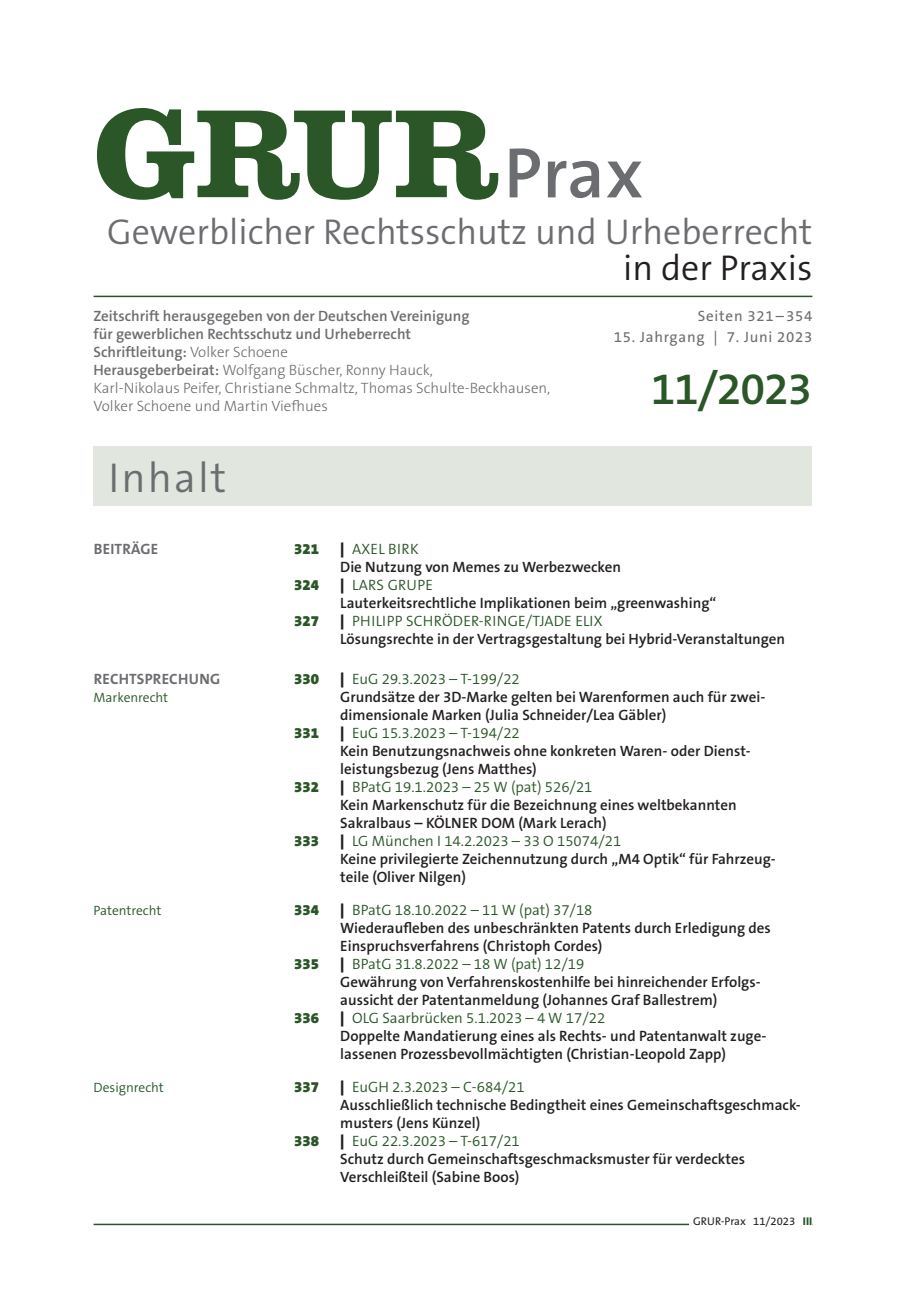
<style>
.page{position:relative;width:906px;height:1289px;background:#fff}
.page>*{position:absolute;margin:0;border:0;box-sizing:border-box;transform-origin:0 0}
.t1{font:700 130.5px "Clarendon LT Std";color:#2a5628}
.t2{font:600 72px "The Sans B W6";color:#6c6d70}
.t3{font:600 45px "The Sans B W6";letter-spacing:-.025em;color:#2a5628}
.t4{font:300 42px "The Sans B W4";letter-spacing:.05em;color:#6c6d70}
.t5{font:300 36px "The Sans B W4";color:#6c6d70}
.t6{font:300 36px "The Sans B W4";color:#231f20}
.t7{font:600 15px/18px "The Sans B W6";color:#231f20}
.t8{font:300 15px "The Sans B W4";color:#2a5628}
.t9{font:300 15px/18px "The Sans B W3";color:#6c6d70}
.t10{font:600 15px/18px "The Sans B W6";color:#6c6d70}
.t11{font:900 15px "The Sans B W9";color:#2a5628}
.t12{font:15px "The Sans B W5 Plain";letter-spacing:.05em;color:#6c6d70}
.t13{font:700 15px "The Sans B W7";letter-spacing:.015em;color:#6c6d70}
.t14{font:300 15px "The Sans B W4";letter-spacing:.02em;color:#2a5628}
.t15{font:300 13.5px "The Sans B W4";color:#2a5628}
.t16{font:11.25px "The Sans B W5 Plain";color:#231f20}
.s1{font-family:"The Sans B W3";font-weight:300}
.s2{font-family:"The Sans B W6";font-weight:600}
.s3{font-family:"The Sans B W9";font-weight:900;color:#231f20}
.s4{font-family:"The Sans B W8";font-weight:800;color:#2a5628}
</style>
<div class="page">
<hr style="left:94px;top:296px;width:718px;height:1px;background:#2a5628">
<div style="left:94px;top:446px;width:718px;height:60px;background:#e1e7de"></div>
<hr style="left:94px;top:1223px;width:718px;height:2px;background:#2a5628">
<div style="left:689px;top:1214px;width:123px;height:13px;background:#fff"></div>
<h1 class="t1" style="left:94px;top:74px;width:410px">GRUR</h1>
<h2 class="t2" style="left:504px;top:127px;width:141px">Prax</h2>
<h3 class="t5" style="left:107px;top:208px;width:707px">Gewerblicher Rechtsschutz und Urheberrecht</h3>
<h3 class="t6" style="left:623px;top:244px;width:191px">in der Praxis</h3>
<p class="t10" style="left:94px;top:306px;width:377px">Zeitschrift herausgegeben von der Deutschen Vereinigung für gewerblichen Rechtsschutz und Urheberrecht<br>Schriftleitung: <span class="s1">Volker Schoene</span></p>
<p class="t9" style="left:94px;top:360px;width:458px"><span class="s2">Herausgeberbeirat:</span> Wolfgang Büscher, Ronny Hauck,<br>Karl-Nikolaus Peifer, Christiane Schmaltz, Thomas Schulte-Beckhausen,<br>Volker Schoene und Martin Viefhues</p>
<p class="t12" style="left:698px;top:306px;width:116px">Seiten 321–354</p>
<p class="t12" style="left:614px;top:327px;width:200px">15. Jahrgang | 7. Juni 2023</p>
<h3 class="t3" style="left:650px;top:359px;width:163px">11/2023</h3>
<h3 class="t4" style="left:108px;top:451px;width:120px">Inhalt</h3>
<p class="t13" style="left:94px;top:539px;width:66px">BEITRÄGE</p>
<p class="t11" style="left:294px;top:539px;width:26px">321</p>
<p class="t14" style="left:340px;top:539px;width:80px"><span class="s3">|</span> AXEL BIRK</p>
<p class="t7" style="left:340px;top:557px;width:282px">Die Nutzung von Memes zu Werbezwecken</p>
<p class="t11" style="left:294px;top:575px;width:26px">324</p>
<p class="t8" style="left:340px;top:575px;width:94px"><span class="s3">|</span> LARS GRUPE</p>
<p class="t7" style="left:340px;top:593px;width:377px">Lauterkeitsrechtliche Implikationen beim „greenwashing“</p>
<p class="t11" style="left:294px;top:611px;width:26px">327</p>
<p class="t8" style="left:340px;top:611px;width:264px"><span class="s3">|</span> PHILIPP SCHRÖDER-RINGE/TJADE ELIX</p>
<p class="t7" style="left:340px;top:629px;width:446px">Lösungsrechte in der Vertragsgestaltung bei Hybrid-Veranstaltungen</p>
<p class="t13" style="left:94px;top:669px;width:128px">RECHTSPRECHUNG</p>
<p class="t11" style="left:294px;top:669px;width:26px">330</p>
<p class="t8" style="left:340px;top:669px;width:181px"><span class="s3">|</span> EuG 29.3.2023 – T-199/22</p>
<p class="t15" style="left:94px;top:688px;width:76px">Markenrecht</p>
<p class="t7" style="left:340px;top:688px;width:425px">Grundsätze der 3D-Marke gelten bei Warenformen auch für zwei&shy;dimensionale Marken (Julia Schneider/Lea Gäbler)</p>
<p class="t11" style="left:294px;top:723px;width:26px">331</p>
<p class="t8" style="left:340px;top:723px;width:181px"><span class="s3">|</span> EuG 15.3.2023 – T-194/22</p>
<p class="t7" style="left:340px;top:742px;width:410px">Kein Benutzungsnachweis ohne konkreten Waren- oder Dienst&shy;leistungsbezug (Jens Matthes)</p>
<p class="t11" style="left:294px;top:777px;width:26px">332</p>
<p class="t8" style="left:340px;top:777px;width:254px"><span class="s3">|</span> BPatG 19.1.2023 – 25 W (pat) 526/21</p>
<p class="t7" style="left:340px;top:796px;width:398px">Kein Markenschutz für die Bezeichnung eines weltbekannten<br>Sakralbaus – KÖLNER DOM (Mark Lerach)</p>
<p class="t11" style="left:294px;top:831px;width:26px">333</p>
<p class="t8" style="left:340px;top:831px;width:282px"><span class="s3">|</span> LG München I 14.2.2023 – 33 O 15074/21</p>
<p class="t7" style="left:340px;top:850px;width:437px">Keine privilegierte Zeichennutzung durch „M4 Optik“ für Fahrzeug&shy;teile (Oliver Nilgen)</p>
<p class="t15" style="left:94px;top:901px;width:69px">Patentrecht</p>
<p class="t11" style="left:294px;top:900px;width:26px">334</p>
<p class="t8" style="left:340px;top:900px;width:254px"><span class="s3">|</span> BPatG 18.10.2022 – 11 W (pat) 37/18</p>
<p class="t7" style="left:340px;top:919px;width:432px">Wiederaufleben des unbeschränkten Patents durch Erledigung des<br>Einspruchsverfahrens (Christoph Cordes)</p>
<p class="t11" style="left:294px;top:954px;width:26px">335</p>
<p class="t8" style="left:340px;top:954px;width:245px"><span class="s3">|</span> BPatG 31.8.2022 – 18 W (pat) 12/19</p>
<p class="t7" style="left:340px;top:973px;width:420px">Gewährung von Verfahrenskostenhilfe bei hinreichender Erfolgs&shy;aussicht der Patentanmeldung (Johannes Graf Ballestrem)</p>
<p class="t11" style="left:294px;top:1008px;width:26px">336</p>
<p class="t8" style="left:340px;top:1008px;width:266px"><span class="s3">|</span> OLG Saarbrücken 5.1.2023 – 4 W 17/22</p>
<p class="t7" style="left:340px;top:1027px;width:426px">Doppelte Mandatierung eines als Rechts- und Patentanwalt zuge&shy;lassenen Prozessbevollmächtigten (Christian-Leopold Zapp)</p>
<p class="t15" style="left:94px;top:1078px;width:72px">Designrecht</p>
<p class="t11" style="left:294px;top:1077px;width:26px">337</p>
<p class="t8" style="left:340px;top:1077px;width:186px"><span class="s3">|</span> EuGH 2.3.2023 – C-684/21</p>
<p class="t7" style="left:340px;top:1096px;width:462px">Ausschließlich technische Bedingtheit eines Gemeinschaftsgeschmack&shy;musters (Jens Künzel)</p>
<p class="t11" style="left:294px;top:1131px;width:26px">338</p>
<p class="t8" style="left:340px;top:1131px;width:181px"><span class="s3">|</span> EuG 22.3.2023 – T-617/21</p>
<p class="t7" style="left:340px;top:1150px;width:406px">Schutz durch Gemeinschaftsgeschmacksmuster für verdecktes<br>Verschleißteil (Sabine Boos)</p>
<p class="t16" style="left:693px;top:1214px;width:121px">GRUR-Prax 11/2023 <span class="s4">III</span></p>
</div>
